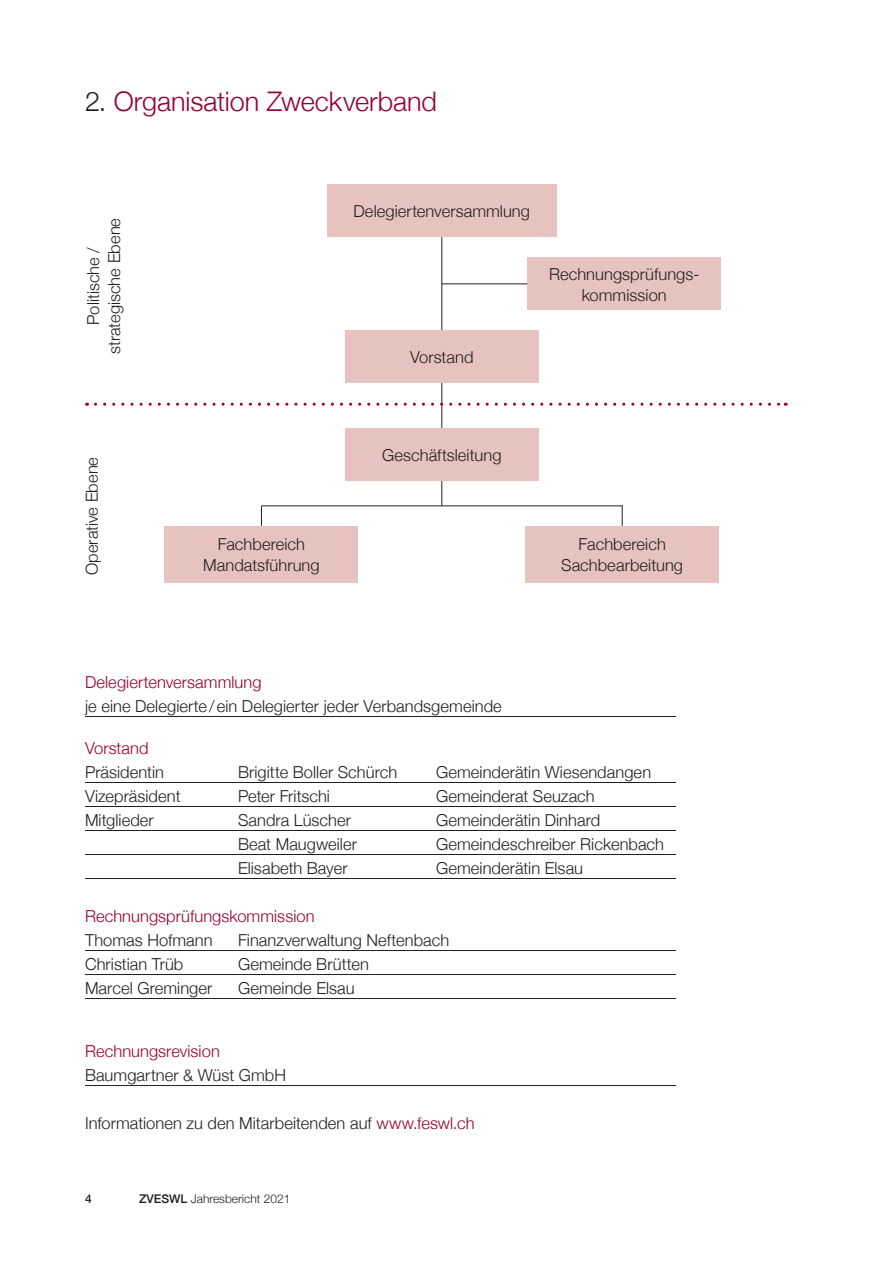
<style>
.page{position:relative;width:893px;height:1263px;background:#fff}
.page>*{position:absolute;margin:0;border:0;box-sizing:border-box;transform-origin:0 0}
.t1{font:300 27px "Helvetica Neue";color:#98012f}
.t2{font:300 16.5px/21px "Helvetica Neue";letter-spacing:.005em;color:#231f20;text-align:center}
.t3{font:300 16.5px "Helvetica Neue";letter-spacing:.005em;color:#98012f}
.t4{font:300 12px "Helvetica Neue";color:#231f20}
.t5{font:500 12px "Helvetica Neue";color:#231f20}
.s1{color:#231f20}
.s2{color:#98012f}
.s3{font-weight:500}
</style>
<div class="page">
<hr style="left:441px;top:237px;width:1px;height:269px;background:#231f20">
<hr style="left:85px;top:716px;width:591px;height:1px;background:#231f20">
<hr style="left:85px;top:782px;width:591px;height:1px;background:#231f20">
<hr style="left:85px;top:806px;width:591px;height:1px;background:#231f20">
<hr style="left:85px;top:830px;width:591px;height:1px;background:#231f20">
<hr style="left:85px;top:854px;width:591px;height:1px;background:#231f20">
<hr style="left:85px;top:878px;width:591px;height:1px;background:#231f20">
<hr style="left:85px;top:950px;width:591px;height:1px;background:#231f20">
<hr style="left:85px;top:974px;width:591px;height:1px;background:#231f20">
<hr style="left:85px;top:998px;width:591px;height:1px;background:#231f20">
<hr style="left:85px;top:1085px;width:591px;height:1px;background:#231f20">
<div style="left:327px;top:185px;width:230px;height:52px;background:#e7c3bf"></div>
<div style="left:527px;top:258px;width:194px;height:52px;background:#e7c3bf"></div>
<div style="left:345px;top:331px;width:194px;height:52px;background:#e7c3bf"></div>
<div style="left:345px;top:428px;width:194px;height:53px;background:#e7c3bf"></div>
<div style="left:525px;top:526px;width:194px;height:56px;background:#e7c3bf"></div>
<div style="left:165px;top:526px;width:193px;height:56px;background:#e7c3bf"></div>
<hr style="left:442px;top:283px;width:85px;height:1px;background:#231f20">
<hr style="left:261px;top:505px;width:361px;height:1px;background:#231f20">
<svg style="left:622px;top:505px;width:1px;height:21px"></svg>
<svg style="left:261px;top:506px;width:1px;height:20px"></svg>
<svg style="left:95px;top:403px;width:691px;height:3px"></svg>
<h1 class="t1" style="left:85px;top:80px;width:354px"><span class="s1">2.</span> Organisation Zweckverband</h1>
<p class="t2" style="left:82px;top:354px;width:138px;rotate:-90deg">Politische / strategische Ebene</p>
<p class="t2" style="left:80px;top:575px;width:120px;rotate:-90deg">Operative Ebene</p>
<p class="t2" style="left:203px;top:532px;width:118px">Fachbereich<br>Mandatsführung</p>
<p class="t2" style="left:354px;top:200px;width:178px">Delegiertenversammlung</p>
<p class="t2" style="left:410px;top:346px;width:65px">Vorstand</p>
<p class="t2" style="left:549px;top:262px;width:152px">Rechnungsprüfungs&shy;kommission</p>
<p class="t2" style="left:382px;top:443px;width:121px">Geschäftsleitung</p>
<p class="t2" style="left:561px;top:532px;width:123px">Fachbereich<br>Sachbearbeitung</p>
<p class="t3" style="left:85px;top:669px;width:178px">Delegiertenversammlung</p>
<p class="t2" style="left:85px;top:694px;width:418px">je eine Delegierte/ein Delegierter jeder Verbandsgemeinde</p>
<p class="t3" style="left:85px;top:735px;width:65px">Vorstand</p>
<p class="t2" style="left:85px;top:760px;width:80px">Präsidentin</p>
<p class="t2" style="left:238px;top:760px;width:161px">Brigitte Boller Schürch</p>
<p class="t2" style="left:436px;top:760px;width:217px">Gemeinderätin Wiesendangen</p>
<p class="t2" style="left:85px;top:784px;width:97px">Vizepräsident</p>
<p class="t2" style="left:238px;top:784px;width:93px">Peter Fritschi</p>
<p class="t2" style="left:436px;top:784px;width:160px">Gemeinderat Seuzach</p>
<p class="t2" style="left:85px;top:808px;width:70px">Mitglieder</p>
<p class="t2" style="left:238px;top:808px;width:115px">Sandra Lüscher</p>
<p class="t2" style="left:436px;top:808px;width:166px">Gemeinderätin Dinhard</p>
<p class="t2" style="left:238px;top:832px;width:120px">Beat Maugweiler</p>
<p class="t2" style="left:436px;top:832px;width:230px">Gemeindeschreiber Rickenbach</p>
<p class="t2" style="left:238px;top:856px;width:111px">Elisabeth Bayer</p>
<p class="t2" style="left:436px;top:856px;width:149px">Gemeinderätin Elsau</p>
<p class="t3" style="left:85px;top:903px;width:231px">Rechnungsprüfungskommission</p>
<p class="t2" style="left:85px;top:928px;width:129px">Thomas Hofmann</p>
<p class="t2" style="left:238px;top:928px;width:213px">Finanzverwaltung Neftenbach</p>
<p class="t2" style="left:85px;top:952px;width:100px">Christian Trüb</p>
<p class="t2" style="left:238px;top:952px;width:132px">Gemeinde Brütten</p>
<p class="t2" style="left:85px;top:976px;width:129px">Marcel Greminger</p>
<p class="t2" style="left:238px;top:976px;width:118px">Gemeinde Elsau</p>
<p class="t3" style="left:85px;top:1038px;width:136px">Rechnungsrevision</p>
<p class="t2" style="left:85px;top:1063px;width:203px">Baumgartner &amp; Wüst GmbH</p>
<p class="t2" style="left:85px;top:1111px;width:391px">Informationen zu den Mitarbeitenden auf <span class="s2">www.feswl.ch</span></p>
<p class="t5" style="left:85px;top:1189px;width:8px">4</p>
<p class="t4" style="left:139px;top:1189px;width:153px"><span class="s3">ZVESWL</span> Jahresbericht 2021</p>
</div>
